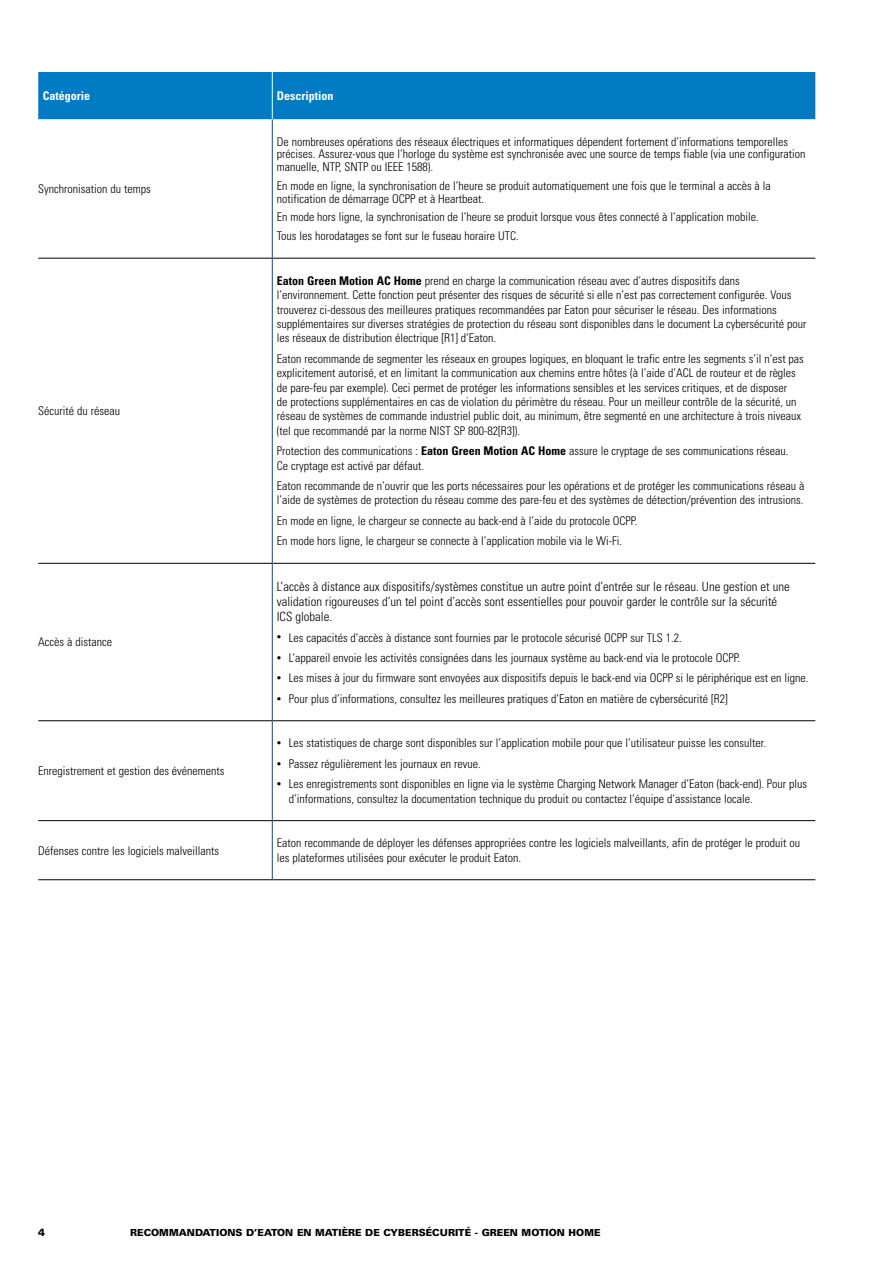
<style>
.page{position:relative;width:893px;height:1263px;background:#fff}
.page>*{position:absolute;margin:0;border:0;box-sizing:border-box;transform-origin:0 0}
.t1{font:300 condensed 12.75px/15.3px "Univers LT Std";color:#000}
.t2{font:300 condensed 12px/14.4px "Univers LT Std";color:#000}
.t3{font:700 condensed 12px "Univers LT Std";color:#fff}
.t4{font:900 10.5px "Univers LT Std";color:#000}
.t5{font:900 9.75px "Univers LT Std";color:#000}
.s1{font-weight:700}
.s2{font-stretch:normal;font-size:9px}
</style>
<div class="page">
<div style="left:38px;top:72px;width:777px;height:47px;background:#007ac2"></div>
<hr style="left:38px;top:258px;width:234px;height:1px;background:#000">
<hr style="left:272px;top:258px;width:543px;height:1px;background:#000">
<hr style="left:38px;top:563px;width:234px;height:1px;background:#000">
<hr style="left:272px;top:563px;width:543px;height:1px;background:#000">
<hr style="left:38px;top:720px;width:234px;height:1px;background:#000">
<hr style="left:272px;top:720px;width:543px;height:1px;background:#000">
<hr style="left:38px;top:820px;width:234px;height:1px;background:#000">
<hr style="left:272px;top:820px;width:543px;height:1px;background:#000">
<hr style="left:38px;top:879px;width:234px;height:1px;background:#000">
<hr style="left:272px;top:879px;width:543px;height:1px;background:#000">
<hr style="left:272px;top:119px;width:1px;height:139px;background:#005288">
<hr style="left:272px;top:258px;width:1px;height:305px;background:#005288">
<hr style="left:272px;top:563px;width:1px;height:158px;background:#005288">
<hr style="left:272px;top:721px;width:1px;height:100px;background:#005288">
<hr style="left:272px;top:821px;width:1px;height:58px;background:#005288">
<hr style="left:272px;top:72px;width:1px;height:47px;background:#fff">
<p class="t3" style="left:43px;top:89px;width:49px">Catégorie</p>
<p class="t3" style="left:277px;top:89px;width:58px">Description</p>
<p class="t2" style="left:38px;top:181px;width:114px">Synchronisation du temps</p>
<p class="t2" style="left:38px;top:404px;width:83px">Sécurité du réseau</p>
<p class="t2" style="left:38px;top:635px;width:75px">Accès à distance</p>
<p class="t2" style="left:38px;top:764px;width:188px">Enregistrement et gestion des événements</p>
<p class="t2" style="left:277px;top:135px;width:530px;line-height:12.8px">De nombreuses opérations des réseaux électriques et informatiques dépendent fortement d’informations temporelles précises. Assurez-vous que l’horloge du système est synchronisée avec une source de temps fiable (via une configuration manuelle, NTP, SNTP ou IEEE 1588).</p>
<p class="t2" style="left:277px;top:179px;width:496px;line-height:12.8px">En mode en ligne, la synchronisation de l’heure se produit automatiquement une fois que le terminal a accès à la notification de démarrage OCPP et à Heartbeat.</p>
<p class="t2" style="left:277px;top:208px;width:483px;line-height:18.8px">En mode hors ligne, la synchronisation de l’heure se produit lorsque vous êtes connecté à l’application mobile.<br>Tous les horodatages se font sur le fuseau horaire UTC.</p>
<p class="t2" style="left:277px;top:273px;width:531px"><span class="s1">Eaton Green Motion AC Home</span> prend en charge la communication réseau avec d’autres dispositifs dans l’environnement. Cette fonction peut présenter des risques de sécurité si elle n’est pas correctement configurée. Vous trouverez ci-dessous des meilleures pratiques recommandées par Eaton pour sécuriser le réseau. Des informations supplémentaires sur diverses stratégies de protection du réseau sont disponibles dans le document La cybersécurité pour les réseaux de distribution électrique [R1] d’Eaton.</p>
<p class="t2" style="left:277px;top:351px;width:529px">Eaton recommande de segmenter les réseaux en groupes logiques, en bloquant le trafic entre les segments s’il n’est pas explicitement autorisé, et en limitant la communication aux chemins entre hôtes (à l’aide d’ACL de routeur et de règles de pare-feu par exemple). Ceci permet de protéger les informations sensibles et les services critiques, et de disposer<br>de protections supplémentaires en cas de violation du périmètre du réseau. Pour un meilleur contrôle de la sécurité, un réseau de systèmes de commande industriel public doit, au minimum, être segmenté en une architecture à trois niveaux (tel que recommandé par la norme NIST SP 800-82[R3]).</p>
<p class="t2" style="left:277px;top:444px;width:513px">Protection des communications : <span class="s1">Eaton Green Motion AC Home</span> assure le cryptage de ses communications réseau.<br>Ce cryptage est activé par défaut.</p>
<p class="t2" style="left:277px;top:479px;width:529px">Eaton recommande de n’ouvrir que les ports nécessaires pour les opérations et de protéger les communications réseau à l’aide de systèmes de protection du réseau comme des pare-feu et des systèmes de détection/prévention des intrusions.</p>
<p class="t2" style="left:277px;top:510px;width:362px;line-height:20.4px">En mode en ligne, le chargeur se connecte au back-end à l’aide du protocole OCPP.<br>En mode hors ligne, le chargeur se connecte à l’application mobile via le Wi-Fi.</p>
<p class="t1" style="left:277px;top:578px;width:515px">L’accès à distance aux dispositifs/systèmes constitue un autre point d’entrée sur le réseau. Une gestion et une validation rigoureuses d’un tel point d’accès sont essentielles pour pouvoir garder le contrôle sur la sécurité<br>ICS globale.</p>
<p class="t2" style="left:277px;top:630px;width:406px"><span class="s2">•</span> Les capacités d’accès à distance sont fournies par le protocole sécurisé OCPP sur TLS 1.2.</p>
<p class="t2" style="left:277px;top:650px;width:465px"><span class="s2">•</span> L’appareil envoie les activités consignées dans les journaux système au back-end via le protocole OCPP.</p>
<p class="t2" style="left:277px;top:671px;width:533px"><span class="s2">•</span> Les mises à jour du firmware sont envoyées aux dispositifs depuis le back-end via OCPP si le périphérique est en ligne.</p>
<p class="t2" style="left:277px;top:691px;width:452px"><span class="s2">•</span> Pour plus d’informations, consultez les meilleures pratiques d’Eaton en matière de cybersécurité [R2]</p>
<p class="t2" style="left:277px;top:736px;width:491px"><span class="s2">•</span> Les statistiques de charge sont disponibles sur l’application mobile pour que l’utilisateur puisse les consulter.</p>
<p class="t2" style="left:277px;top:756px;width:205px"><span class="s2">•</span> Passez régulièrement les journaux en revue.</p>
<p class="t2" style="left:289px;top:777px;width:520px;text-indent:-12px"><span class="s2">•</span> Les enregistrements sont disponibles en ligne via le système Charging Network Manager d’Eaton (back-end). Pour plus d’informations, consultez la documentation technique du produit ou contactez l’équipe d’assistance locale.</p>
<p class="t2" style="left:38px;top:843px;width:182px">Défenses contre les logiciels malveillants</p>
<p class="t2" style="left:277px;top:836px;width:525px">Eaton recommande de déployer les défenses appropriées contre les logiciels malveillants, afin de protéger le produit ou les plateformes utilisées pour exécuter le produit Eaton.</p>
<p class="t4" style="left:38px;top:1225px;width:9px">4</p>
<p class="t5" style="left:130px;top:1226px;width:472px">RECOMMANDATIONS D’EATON EN MATIÈRE DE CYBERSÉCURITÉ - GREEN MOTION HOME</p>
</div>
